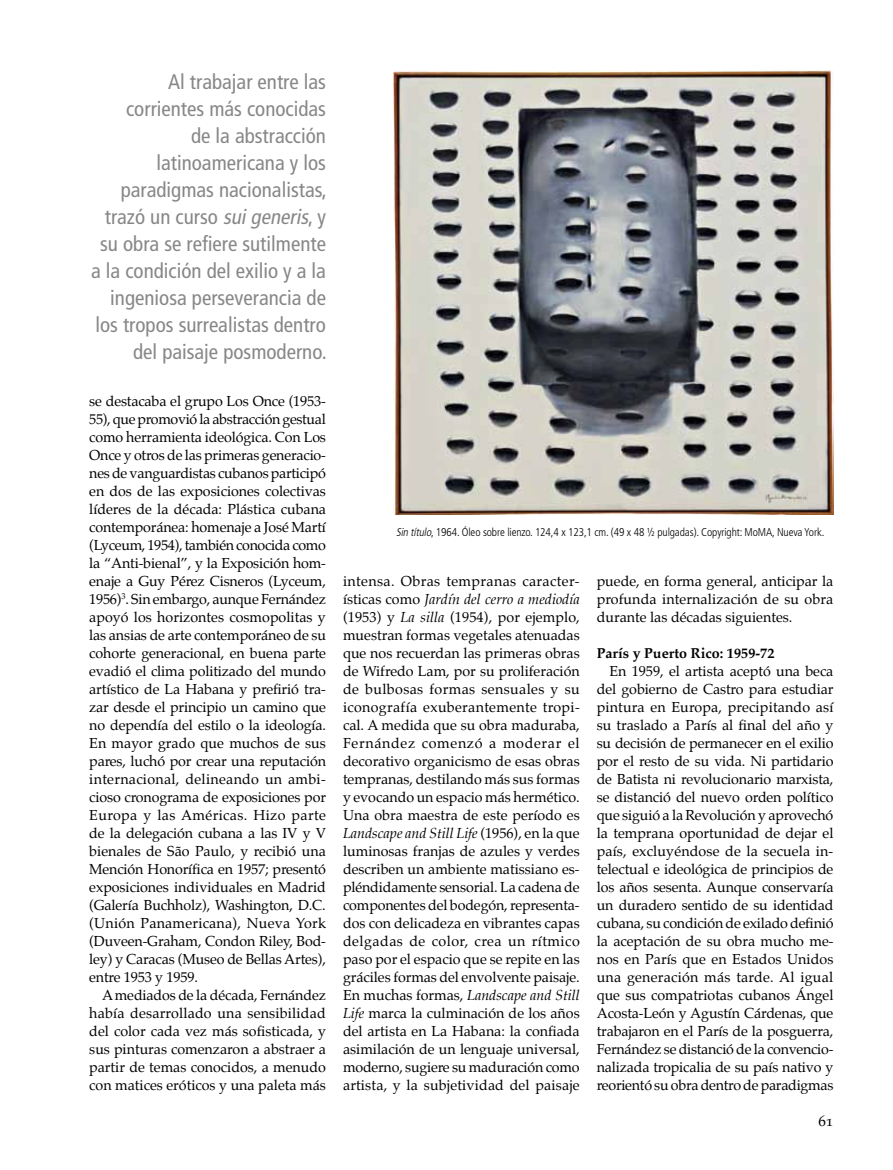
<style>
.page{position:relative;width:893px;height:1170px;background:#fff}
.page>*{position:absolute;margin:0;border:0;box-sizing:border-box;transform-origin:0 0}
.t1{font:condensed 21px/27px "Frutiger";color:#868786;text-align:right}
.t2{font:15px "Palatino SC";color:#000}
.t3{font:14.25px/18px "Palatino";color:#000;text-align:justify}
.t4{font:700 14.25px "Palatino";color:#000}
.t5{font:300 condensed 11.25px "Frutiger";letter-spacing:-.01em;color:#000}
.s1{font-style:italic}
</style>
<div class="page">
<img style="left:394px;top:71px;width:439px;height:443px">
<p class="t1" style="left:91px;top:68px;width:237px">Al trabajar entre las corrientes más conocidas<br>de la abstracción latinoamericana y los paradigmas nacionalistas, trazó un curso <span class="s1">suigeneris</span>, y su obra se refiere sutilmente a la condición del exilio y a la ingeniosa perseverancia de los tropos surrealistas dentro del paisaje posmoderno.</p>
<p class="t3" style="left:89px;top:392px;width:238px">se destacaba el grupo Los Once (1953- 55), que promovió la abstracción gestual como herramienta ideológica. Con Los Once y otros de las primeras generacio&shy;nes de vanguardistas cubanos participó en dos de las exposiciones colectivas líderes de la década: Plástica cubana contemporánea: homenaje a José Martí (Lyceum, 1954), también conocida como la “Anti-bienal”, y la Exposición hom&shy;enaje a Guy Pérez Cisneros (Lyceum, 1956)<sup>3</sup>. Sin embargo, aunque Fernández apoyó los horizontes cosmopolitas y las ansias de arte contemporáneo de su cohorte generacional, en buena parte evadió el clima politizado del mundo artístico de La Habana y prefirió tra&shy;zar desde el principio un camino que no dependía del estilo o la ideología.<br>En mayor grado que muchos de sus pares, luchó por crear una reputación internacional, delineando un ambi&shy;cioso cronograma de exposiciones por Europa y las Américas. Hizo parte de la delegación cubana a las IV y V bienales de São Paulo, y recibió una Mención Honorífica en 1957; presentó exposiciones individuales en Madrid (Galería Buchholz), Washington, D.C. (Unión Panamericana), Nueva York (Duveen-Graham, Condon Riley, Bod&shy;ley) y Caracas (Museo de Bellas Artes), entre 1953 y 1959.</p>
<p class="t3" style="left:89px;top:985px;width:238px;text-indent:13px">A mediados de la década, Fernández había desarrollado una sensibilidad del color cada vez más sofisticada, y sus pinturas comenzaron a abstraer a partir de temas conocidos, a menudo con matices eróticos y una paleta más</p>
<p class="t5" style="left:396px;top:525px;width:430px"><span class="s1">Sin título</span>, 1964. Óleo sobre lienzo. 124,4 x 123,1 cm. (49 x 48 ½ pulgadas). Copyright: MoMA, Nueva York.</p>
<p class="t3" style="left:343px;top:571px;width:238px">intensa. Obras tempranas caracter&shy;ísticas como <span class="s1">Jardín del cerro a mediodía </span>(1953) y <span class="s1">La silla</span> (1954), por ejemplo, muestran formas vegetales atenuadas que nos recuerdan las primeras obras de Wifredo Lam, por su proliferación de bulbosas formas sensuales y su iconografía exuberantemente tropi&shy;cal. A medida que su obra maduraba, Fernández comenzó a moderar el decorativo organicismo de esas obras tempranas, destilando más sus formas y evocando un espacio más hermético.<br>Una obra maestra de este período es <span class="s1">Landscape and Still Life</span> (1956), en la que luminosas franjas de azules y verdes describen un ambiente matissiano es&shy;pléndidamente sensorial. La cadena de componentes del bodegón, representa&shy;dos con delicadeza en vibrantes capas delgadas de color, crea un rítmico paso por el espacio que se repite en las gráciles formas del envolvente paisaje.<br>En muchas formas, <span class="s1">Landscape and Still Life</span> marca la culminación de los años del artista en La Habana: la confiada asimilación de un lenguaje universal, moderno, sugiere su maduración como artista, y la subjetividad del paisaje</p>
<p class="t3" style="left:597px;top:572px;width:238px">puede, en forma general, anticipar la profunda internalización de su obra durante las décadas siguientes.</p>
<p class="t4" style="left:597px;top:640px;width:179px">París y Puerto Rico: 1959-72</p>
<p class="t3" style="left:597px;top:661px;width:238px;text-indent:13px">En 1959, el artista aceptó una beca del gobierno de Castro para estudiar pintura en Europa, precipitando así su traslado a París al final del año y su decisión de permanecer en el exilio por el resto de su vida. Ni partidario de Batista ni revolucionario marxista, se distanció del nuevo orden político que siguió a la Revolución y aprovechó la temprana oportunidad de dejar el país, excluyéndose de la secuela in&shy;telectual e ideológica de principios de los años sesenta. Aunque conservaría un duradero sentido de su identidad cubana, su condición de exilado definió la aceptación de su obra mucho me&shy;nos en París que en Estados Unidos una generación más tarde. Al igual que sus compatriotas cubanos Ángel Acosta-León y Agustín Cárdenas, que trabajaron en el París de la posguerra, Fernández se distanció de la convencio&shy;nalizada tropicalia de su país nativo y reorientó su obra dentro de paradigmas</p>
<p class="t2" style="left:818px;top:1112px;width:16px">61</p>
</div>
